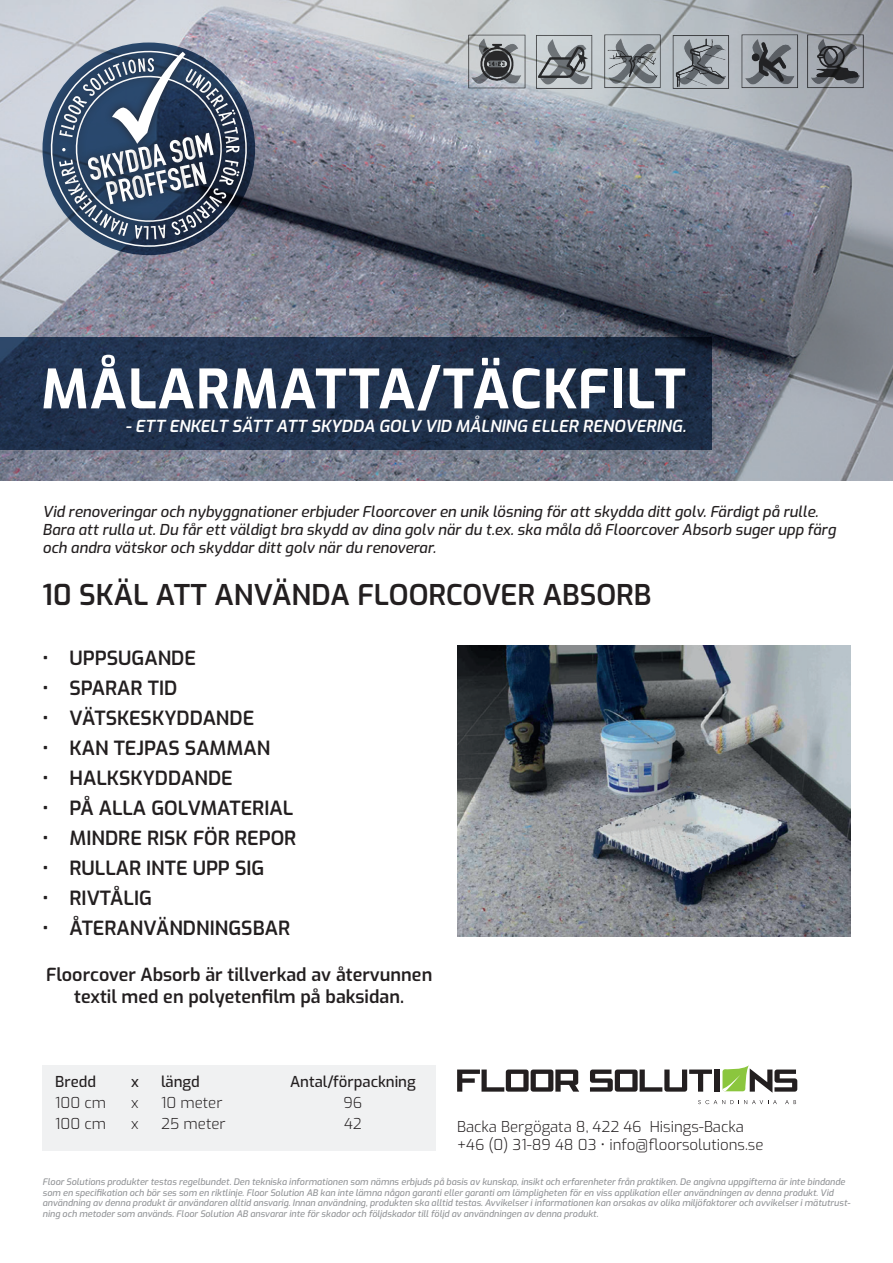
<style>
.page{position:relative;width:893px;height:1263px;background:#fff}
.page>*{position:absolute;margin:0;border:0;box-sizing:border-box;transform-origin:0 0}
.t1{font:700 54px "Exo";letter-spacing:.02em;color:#fff}
.t2{font:600 28.5px "Exo";color:#231f20}
.t3{font:600 19.5px "Exo";color:#231f20}
.t4{font:600 18px/21.6px "Exo";color:#231f20;text-align:center}
.t5{font:italic 600 16.5px "Exo";color:#fff}
.t6{font:italic 500 15px/18px "Exo";color:#231f20}
.t7{font:300 15px/18px "Exo";color:#231f20}
.t8{font:500 15px "Exo";color:#231f20}
.t9{font:italic 500 9px/10.8px "Exo";color:#939598}
</style>
<div class="page">
<img style="left:0;top:0;width:893px;height:480px">
<svg style="left:0;top:337px;width:711px;height:113px;background:#1e304b"></svg>
<svg style="left:457px;top:1069px;width:122px;height:23px"></svg>
<svg style="left:590px;top:1069px;width:122px;height:23px"></svg>
<div style="left:714px;top:1069px;width:5px;height:23px;background:#231f20"></div>
<svg style="left:722px;top:1065px;width:75px;height:28px"></svg>
<svg style="left:698px;top:1100px;width:79px;height:4px"></svg>
<svg style="left:785px;top:1100px;width:11px;height:4px"></svg>
<div style="left:43px;top:1065px;width:393px;height:85px;background:#f0f1f2"></div>
<img style="left:464px;top:32px;width:403px;height:62px">
<img style="left:457px;top:645px;width:393px;height:291px">
<div style="left:42px;top:42px;width:214px;height:214px;background:#231f20;opacity:.75"></div>
<svg style="left:42px;top:49px;width:214px;height:207px;background:#647287"></svg>
<h1 class="t1" style="left:41px;top:350px;width:646px">MÅLARMATTA/TÄCKFILT</h1>
<h3 class="t5" style="left:125px;top:414px;width:562px">- ETT ENKELT SÄTT ATT SKYDDA GOLV VID MÅLNING ELLER RENOVERING.</h3>
<p class="t6" style="left:43px;top:502px;width:795px">Vid renoveringar och nybyggnationer erbjuder Floorcover en unik lösning för att skydda ditt golv. Färdigt på rulle.<br>Bara att rulla ut. Du får ett väldigt bra skydd av dina golv när du t.ex. ska måla då Floorcover Absorb suger upp färg och andra vätskor och skyddar ditt golv när du renoverar.</p>
<h2 class="t2" style="left:43px;top:574px;width:610px">10 SKÄL ATT ANVÄNDA FLOORCOVER ABSORB</h2>
<h3 class="t3" style="left:43px;top:644px;width:155px">• UPPSUGANDE</h3>
<h3 class="t3" style="left:43px;top:674px;width:136px">• SPARAR TID</h3>
<h3 class="t3" style="left:43px;top:704px;width:213px">• VÄTSKESKYDDANDE</h3>
<h3 class="t3" style="left:43px;top:734px;width:229px">• KAN TEJPAS SAMMAN</h3>
<h3 class="t3" style="left:43px;top:764px;width:192px">• HALKSKYDDANDE</h3>
<h3 class="t3" style="left:43px;top:794px;width:252px">• PÅ ALLA GOLVMATERIAL</h3>
<h3 class="t3" style="left:43px;top:824px;width:255px">• MINDRE RISK FÖR REPOR</h3>
<h3 class="t3" style="left:43px;top:854px;width:223px">• RULLAR INTE UPP SIG</h3>
<h3 class="t3" style="left:43px;top:884px;width:111px">• RIVTÅLIG</h3>
<h3 class="t3" style="left:43px;top:914px;width:249px">• ÅTERANVÄNDNINGSBAR</h3>
<h3 class="t4" style="left:46px;top:963px;width:388px">Floorcover Absorb är tillverkad av återvunnen textil med en polyetenfilm på baksidan.</h3>
<h3 class="t8" style="left:55px;top:1070px;width:42px">Bredd</h3>
<h3 class="t8" style="left:131px;top:1070px;width:9px">x</h3>
<h3 class="t8" style="left:161px;top:1070px;width:40px">längd</h3>
<h3 class="t8" style="left:290px;top:1070px;width:127px">Antal/förpackning</h3>
<h3 class="t7" style="left:55px;top:1092px;width:52px">100 cm</h3>
<h3 class="t7" style="left:131px;top:1092px;width:9px">x</h3>
<h3 class="t7" style="left:161px;top:1092px;width:63px">10 meter</h3>
<h3 class="t7" style="left:344px;top:1092px;width:20px">96</h3>
<h3 class="t7" style="left:55px;top:1113px;width:52px">100 cm</h3>
<h3 class="t7" style="left:131px;top:1113px;width:9px">x</h3>
<h3 class="t7" style="left:161px;top:1113px;width:66px">25 meter</h3>
<h3 class="t7" style="left:344px;top:1113px;width:19px">42</h3>
<h3 class="t7" style="left:457px;top:1117px;width:308px">Backa Bergögata 8, 422 46 Hisings-Backa +46 (0) 31-89 48 03 • info@floorsolutions.se</h3>
<p class="t9" style="left:43px;top:1176px;width:809px">Floor Solutions produkter testas regelbundet. Den tekniska informationen som nämns erbjuds på basis av kunskap, insikt och erfarenheter från praktiken. De angivna uppgifterna är inte bindande som en specifikation och bör ses som en riktlinje. Floor Solution AB kan inte lämna någon garanti eller garanti om lämpligheten för en viss applikation eller användningen av denna produkt. Vid användning av denna produkt är användaren alltid ansvarig. Innan användning, produkten ska alltid testas. Avvikelser i informationen kan orsakas av olika miljöfaktorer och avvikelser i mätutrust&shy;ning och metoder som används. Floor Solution AB ansvarar inte för skador och följdskador till följd av användningen av denna produkt.</p>
</div>
